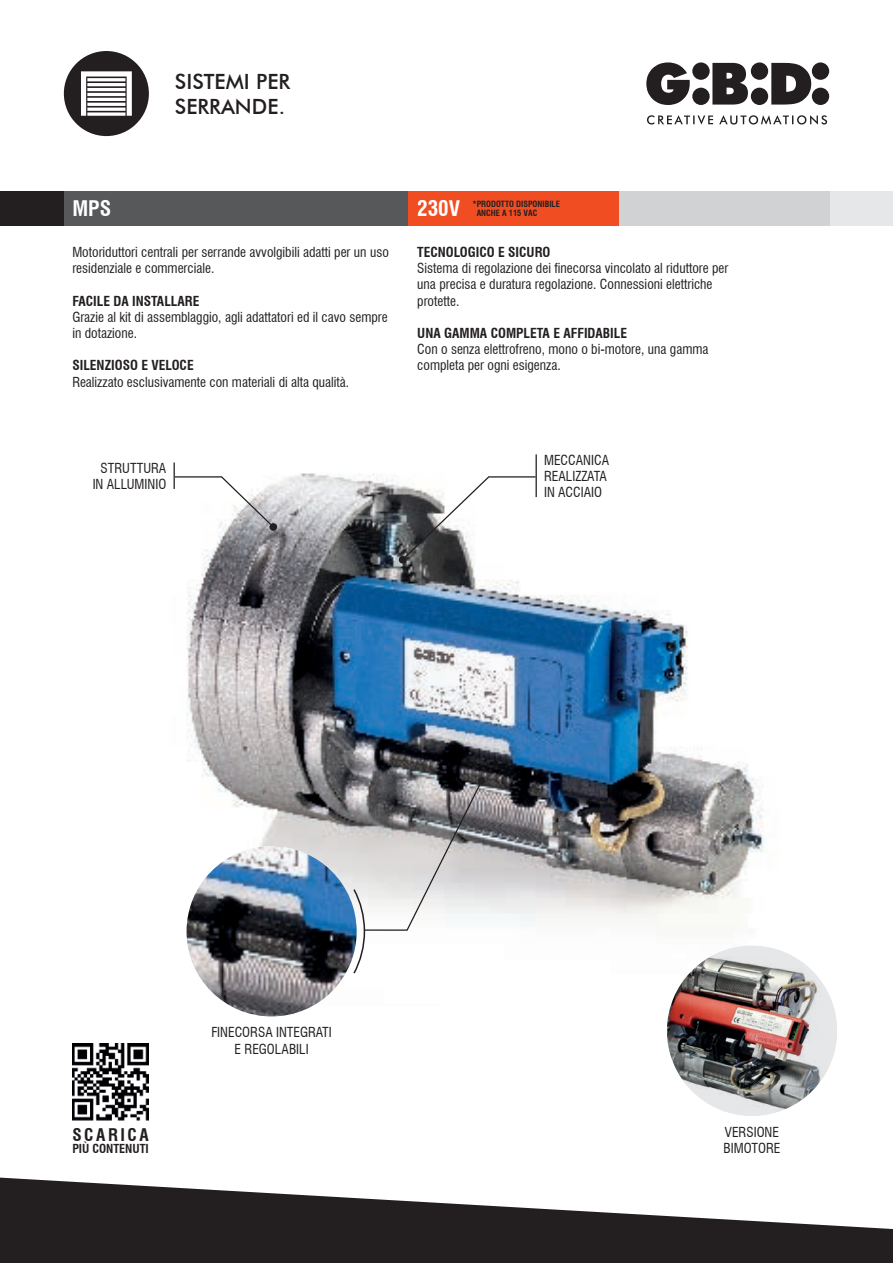
<style>
.page{position:relative;width:893px;height:1263px;background:#fff}
.page>*{position:absolute;margin:0;border:0;box-sizing:border-box;transform-origin:0 0}
.t1{font:500 21px/25.2px "Futura BT";color:#231f20}
.t2{font:700 condensed 21px "Swiss 721 BT";color:#fff}
.t3{font:700 condensed 17.1px "Swiss 721 BT";letter-spacing:.15em;color:#231f20}
.t4{font:condensed 13.5px/16.2px "Swiss 721 BT";color:#231f20}
.t5{font:700 condensed 13.5px "Swiss 721 BT";color:#231f20}
.t6{font:700 condensed 12.15px "Swiss 721 BT";color:#231f20}
.t7{font:700 condensed 8.4px/9px "Swiss 721 BT";color:#231f20}
</style>
<div class="page">
<svg style="left:0;top:1177px;width:893px;height:86px;fill:#231f20"></svg>
<div style="left:64px;top:191px;width:829px;height:34px;background:#e6e7e9"></div>
<div style="left:0;top:191px;width:64px;height:34px;background:#231f20"></div>
<svg style="left:646px;top:62px;width:183px;height:63px"></svg>
<div style="left:64px;top:191px;width:344px;height:34px;background:#57585a"></div>
<div style="left:619px;top:191px;width:210px;height:34px;background:#d1d2d4"></div>
<div style="left:408px;top:191px;width:211px;height:34px;background:#f04d22"></div>
<img style="left:72px;top:1044px;width:77px;height:76px">
<img style="left:173px;top:454px;width:660px;height:551px">
<svg style="left:401px;top:476px;width:136px;height:85px"></svg>
<div style="left:399px;top:556px;width:7px;height:7px;background:#231f20;border-radius:50%"></div>
<hr style="left:536px;top:454px;width:1px;height:43px;background:#231f20">
<div style="left:269px;top:523px;width:8px;height:8px;background:#231f20;border-radius:50%"></div>
<svg style="left:174px;top:462px;width:101px;height:67px"></svg>
<img style="left:187px;top:846px;width:170px;height:170px;border-radius:85px">
<div style="left:478px;top:777px;width:7px;height:8px;background:#231f20;border-radius:50%"></div>
<svg style="left:352px;top:779px;width:131px;height:196px"></svg>
<img style="left:667px;top:946px;width:170px;height:170px;border-radius:85px">
<div style="left:64px;top:51px;width:85px;height:85px;background:#231f20;border-radius:50%"></div>
<svg style="left:81px;top:71px;width:51px;height:45px;background:#c2c1c1"></svg>
<h1 class="t1" style="left:175px;top:69px;width:117px">SISTEMI PER<br>SERRANDE.</h1>
<h1 class="t2" style="left:72px;top:196px;width:40px">MPS</h1>
<h1 class="t2" style="left:417px;top:196px;width:44px">230V</h1>
<p class="t7" style="left:477px;top:199px;width:85px;text-indent:-4px">* PRODOTTO DISPONIBILE<br>ANCHE A 115 VAC</p>
<p class="t4" style="left:72px;top:244px;width:318px">Motoriduttori centrali per serrande avvolgibili adatti per un uso residenziale e commerciale.</p>
<p class="t5" style="left:72px;top:292px;width:129px">FACILE DA INSTALLARE</p>
<p class="t4" style="left:72px;top:309px;width:317px">Grazie al kit di assemblaggio, agli adattatori ed il cavo sempre in dotazione.</p>
<p class="t5" style="left:72px;top:357px;width:123px">SILENZIOSO E VELOCE</p>
<p class="t4" style="left:72px;top:373px;width:278px">Realizzato esclusivamente con materiali di alta qualità.</p>
<p class="t4" style="left:93px;top:460px;width:75px;text-align:center">STRUTTURA<br>IN ALLUMINIO</p>
<p class="t5" style="left:417px;top:244px;width:135px">TECNOLOGICO E SICURO</p>
<p class="t4" style="left:417px;top:260px;width:313px">Sistema di regolazione dei finecorsa vincolato al riduttore per una precisa e duratura regolazione. Connessioni elettriche protette.</p>
<p class="t5" style="left:417px;top:325px;width:211px">UNA GAMMA COMPLETA E AFFIDABILE</p>
<p class="t4" style="left:417px;top:341px;width:293px">Con o senza elettrofreno, mono o bi-motore, una gamma completa per ogni esigenza.</p>
<p class="t4" style="left:544px;top:452px;width:67px">MECCANICA<br>REALIZZATA<br>IN ACCIAIO</p>
<p class="t3" style="left:72px;top:1124px;width:78px">SCARICA</p>
<p class="t6" style="left:72px;top:1141px;width:78px">PIÙ CONTENUTI</p>
<p class="t4" style="left:211px;top:1024px;width:122px;text-align:center">FINECORSA INTEGRATI<br>E REGOLABILI</p>
<p class="t4" style="left:723px;top:1124px;width:59px">VERSIONE<br>BIMOTORE</p>
</div>
